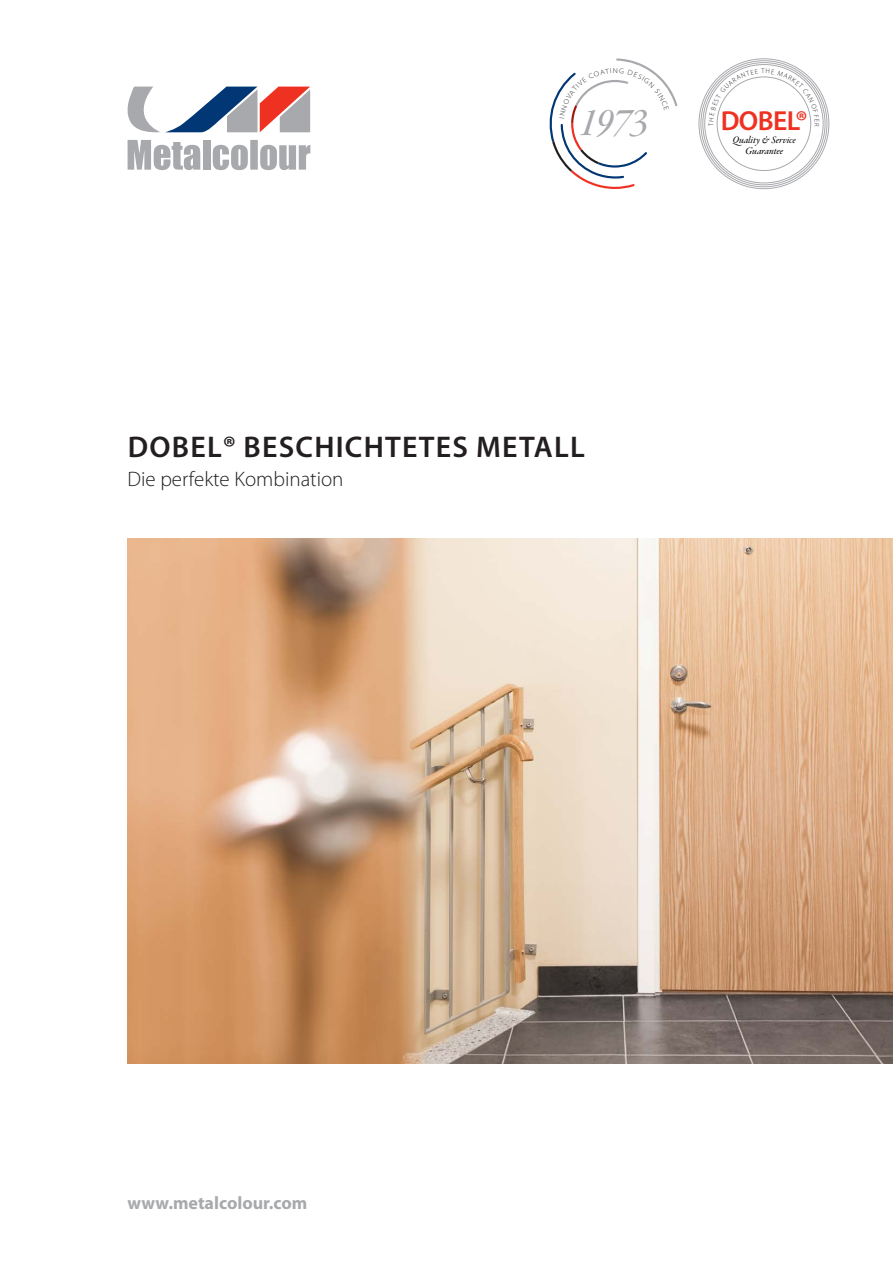
<style>
.page{position:relative;width:893px;height:1263px;background:#fff}
.page>*{position:absolute;margin:0;border:0;box-sizing:border-box;transform-origin:0 0}
.t1{font:39.75px "Garamond Premr Pro Med It Subh";color:#a8a9ad}
.t2{font:600 30px "Myriad Pro";letter-spacing:.04em;color:#231f20}
.t3{font:600 27.6px "Myriad Pro";letter-spacing:-.025em;color:#ef3122}
.t4{font:300 21px "Myriad Pro";color:#231f20}
.t5{font:700 18px "Myriad Pro";color:#a8a9ad}
.t6{font:10.05px/11.4px "Garamond Premr Pro Med It Subh";color:#000;text-align:center}
</style>
<div class="page">
<svg style="left:128px;top:140px;width:72px;height:30px"></svg>
<div style="left:203px;top:140px;width:7px;height:30px;background:#a8a9ad"></div>
<svg style="left:213px;top:140px;width:97px;height:30px"></svg>
<svg style="left:128px;top:87px;width:182px;height:46px"></svg>
<img style="left:128px;top:539px;width:765px;height:524px">
<svg style="left:699px;top:58px;width:130px;height:131px"></svg>
<svg style="left:550px;top:58px;width:127px;height:131px"></svg>
<h1 class="t1" style="left:579px;top:99px;width:71px">1973</h1>
<p class="t3" style="left:721px;top:105px;width:88px">DOBEL®</p>
<p class="t6" style="left:732px;top:134px;width:65px">Quality &amp; Service<br>Guarantee</p>
<p class="t2" style="left:128px;top:430px;width:459px">DOBEL® BESCHICHTETES METALL</p>
<p class="t4" style="left:128px;top:466px;width:217px">Die perfekte Kombination</p>
<p class="t5" style="left:128px;top:1193px;width:181px">www.metalcolour.com</p>
</div>
